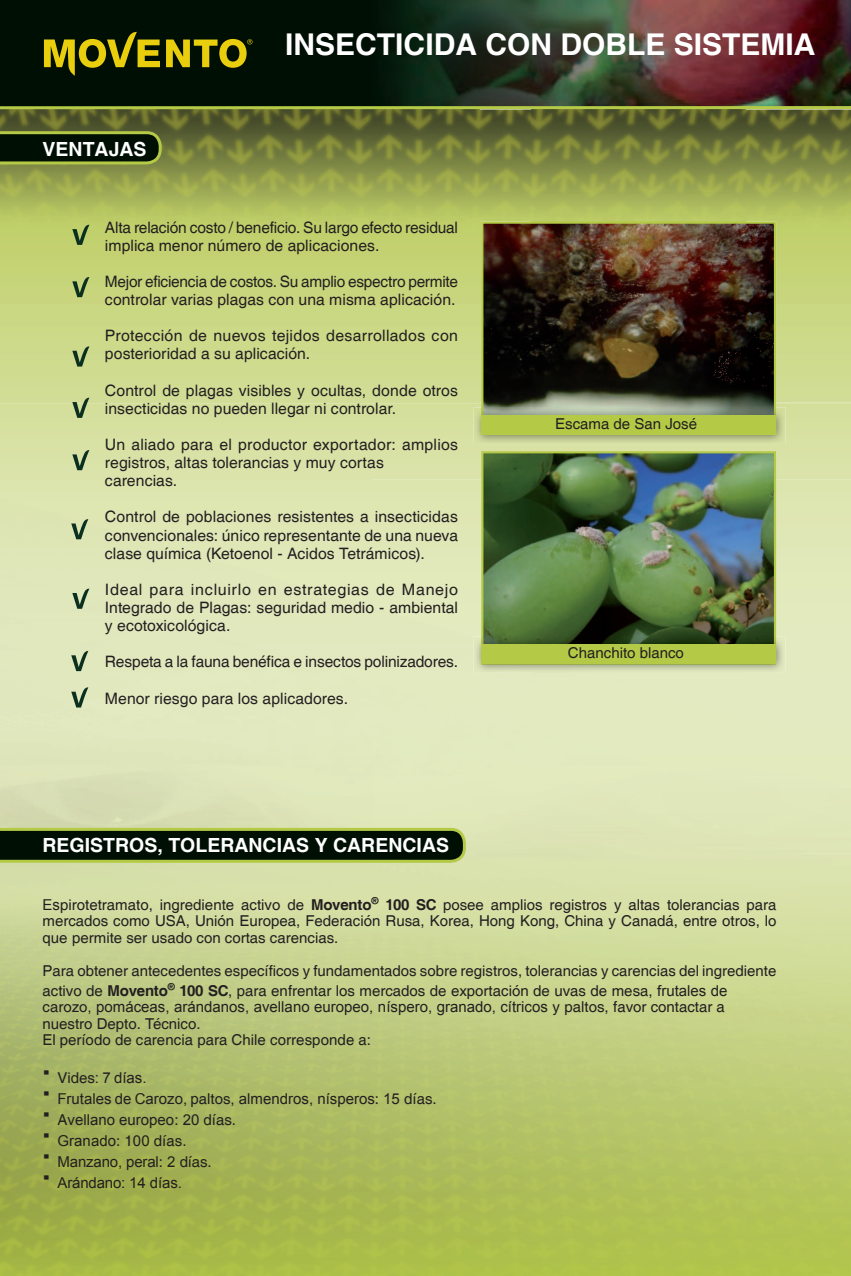
<style>
.page{position:relative;width:851px;height:1276px;background:#fff}
.page>*{position:absolute;margin:0;border:0;box-sizing:border-box;transform-origin:0 0}
.t1{font:700 30px "Helvetica";color:#fff}
.t2{font:700 19.5px "Helvetica";color:#fff}
.t3{font:15.75px/18.1px "Helvetica";letter-spacing:.005em;color:#231f20}
.t4{font:15px/16.5px "Helvetica";color:#231f20}
.t5{font:15px/21px "Arial";color:#231f20}
.s1{font-family:"Arial"}
.s2{font-weight:700}
.s3{font-family:"Helvetica";font-weight:700;font-size:30px}
.s4{font-family:"Helvetica"}
</style>
<div class="page">
<img style="left:0;top:109px;width:531px;height:288px">
<img style="left:745px;top:109px;width:105px;height:288px">
<img style="left:531px;top:109px;width:214px;height:112px">
<img style="left:798px;top:853px;width:52px;height:423px">
<img style="left:0;top:853px;width:798px;height:423px">
<svg style="left:0;top:131px;width:162px;height:33px;background:#223211"></svg>
<svg style="left:72px;top:224px;width:17px;height:21px"></svg>
<svg style="left:72px;top:276px;width:17px;height:21px"></svg>
<svg style="left:72px;top:346px;width:17px;height:20px"></svg>
<div style="left:0;top:397px;width:850px;height:21px;background:#d3df9a"></div>
<svg style="left:72px;top:449px;width:17px;height:21px"></svg>
<svg style="left:71px;top:519px;width:17px;height:20px"></svg>
<svg style="left:72px;top:588px;width:17px;height:21px"></svg>
<div style="left:0;top:0;width:850px;height:107px;background:#000f04"></div>
<img style="left:390px;top:0;width:460px;height:106px">
<svg style="left:44px;top:31px;width:116px;height:45px"></svg>
<svg style="left:166px;top:39px;width:86px;height:29px"></svg>
<svg style="left:0;top:828px;width:466px;height:35px;background:#213111"></svg>
<img style="left:481px;top:221px;width:295px;height:186px">
<img style="left:481px;top:451px;width:295px;height:185px">
<hr style="left:0;top:106px;width:850px;height:3px;background:#b4ca47">
<img style="left:473px;top:407px;width:312px;height:37px">
<img style="left:481px;top:407px;width:295px;height:28px">
<div style="left:481px;top:415px;width:295px;height:19px;background:#b4ca47"></div>
<img style="left:473px;top:636px;width:312px;height:37px">
<img style="left:481px;top:636px;width:295px;height:28px">
<div style="left:481px;top:644px;width:295px;height:19px;background:#b4ca47"></div>
<svg style="left:71px;top:650px;width:17px;height:21px"></svg>
<svg style="left:71px;top:687px;width:17px;height:20px"></svg>
<p class="t2" style="left:43px;top:138px;width:106px">VENTAJAS</p>
<p class="t1" style="left:285px;top:26px;width:532px">INSECTICIDA CON DOBLE SISTEMIA</p>
<p class="t3" style="left:105px;top:219px;width:354px">Alta relación costo / beneficio. Su largo efecto residual implica menor número de aplicaciones.</p>
<p class="t3" style="left:105px;top:273px;width:354px">Mejor eficiencia de costos. Su amplio espectro permite controlar varias plagas con una misma aplicación.</p>
<p class="t3" style="left:105px;top:327px;width:354px">Protección de nuevos tejidos desarrollados con posterioridad a su aplicación.</p>
<p class="t3" style="left:105px;top:381px;width:354px">Control de plagas visibles y ocultas, donde otros insecticidas no pueden llegar ni controlar.</p>
<p class="t3" style="left:105px;top:436px;width:354px">Un aliado para el productor exportador: amplios registros, altas tolerancias y muy cortas carencias.</p>
<p class="t3" style="left:105px;top:508px;width:354px;text-align:justify">Control de poblaciones resistentes a insecticidas convencionales: único representante de una nueva clase química (Ketoenol - Acidos Tetrámicos).</p>
<p class="t3" style="left:105px;top:581px;width:354px;text-align:justify">Ideal para incluirlo en estrategias de Manejo Integrado de Plagas: seguridad medio - ambiental y ecotoxicológica.</p>
<p class="t3" style="left:105px;top:653px;width:354px">Respeta a la fauna benéfica e insectos polinizadores.</p>
<p class="t3" style="left:105px;top:689px;width:244px">Menor riesgo para los aplicadores.</p>
<p class="t2" style="left:43px;top:833px;width:408px">REGISTROS, TOLERANCIAS Y CARENCIAS</p>
<p class="t4" style="left:555px;top:416px;width:143px">Escama de San José</p>
<p class="t4" style="left:568px;top:645px;width:117px">Chanchito blanco</p>
<p class="t4" style="left:43px;top:897px;width:735px;text-align:justify"><span class="s1">Es</span>pirotetramato, ingrediente activo de <span class="s2">Movento</span><sup>®</sup> <span class="s2">100 SC</span> posee amplios registros y altas tolerancias para mercados como USA, Unión Europea, Federación Rusa, Korea, Hong Kong, China y Canadá, entre otros, lo que permite ser usado con cortas carencias.</p>
<p class="t4" style="left:43px;top:961px;width:735px;line-height:19.8px">Para obtener antecedentes específicos y fundamentados sobre registros, tolerancias y carencias del ingrediente activo de <span class="s2">Movento</span><sup>®</sup> <span class="s2">100 SC</span>, para enfrentar los mercados de exportación de uvas de mesa, <span class="s1">frutales de</span></p>
<p class="t4" style="left:43px;top:999px;width:683px">carozo<span class="s1">, pomáceas, arándanos, avellano europeo, níspero, granado, cítricos</span> y paltos, favor contactar a nuestro Depto. Técnico.<br>El período de carencia para Chile corresponde a:</p>
<p class="t5" style="left:43px;top:1067px;width:395px"><span class="s3">·</span> <span class="s4">Vides</span>: 7 días.<br><span class="s3">·</span> Frutales de Carozo, p<span class="s4">altos</span>, almendros, nísperos<span class="s4">:</span> 15 <span class="s4">días. </span><span class="s3">·</span> <span class="s4">A</span>vellano europeo<span class="s4">:</span> 20 <span class="s4">días.<br></span><span class="s3">·</span> Granado<span class="s4">: 1</span>00 <span class="s4">días.<br></span><span class="s3">·</span> Manzano, peral<span class="s4">:</span> 2 <span class="s4">días.<br></span><span class="s3">·</span> Arándano: 14 días.</p>
</div>
